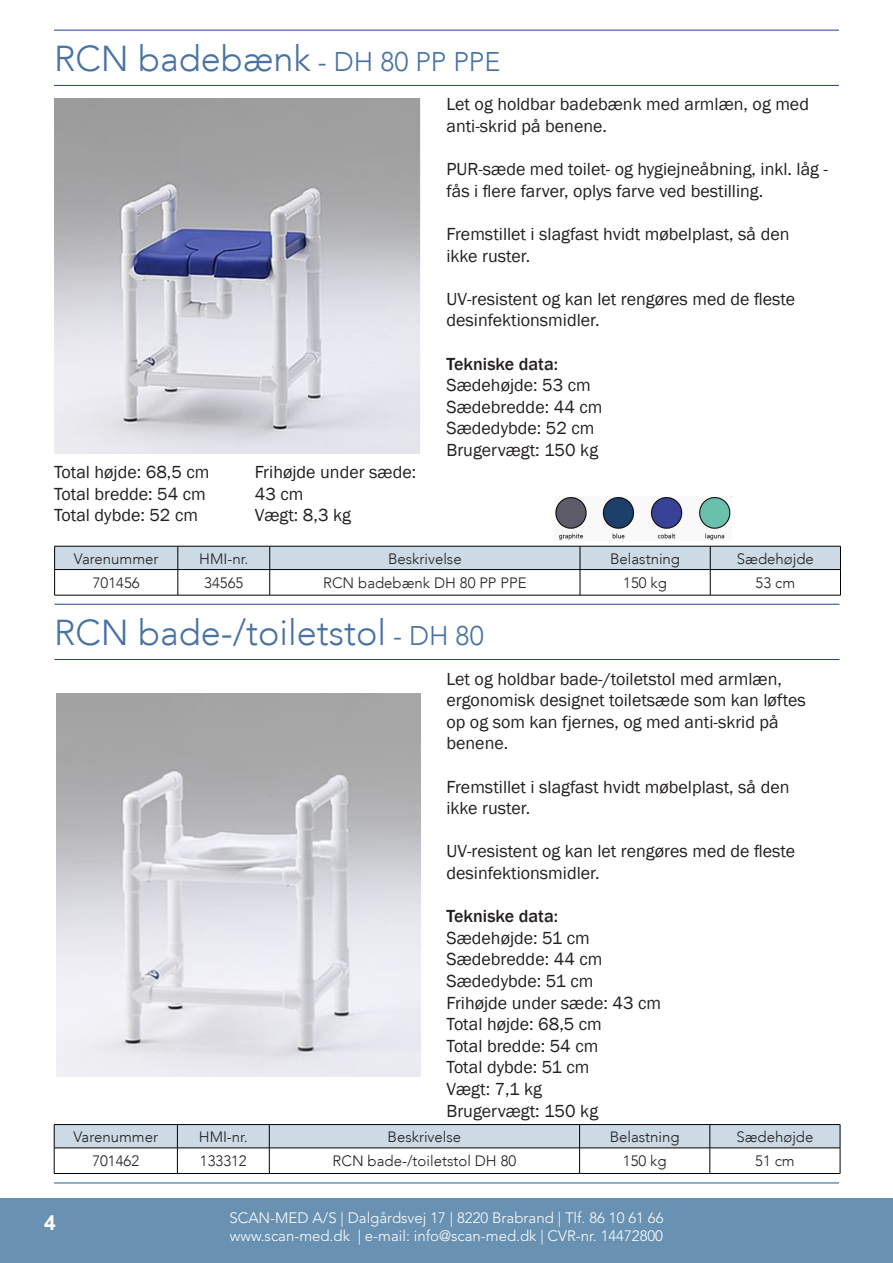
<style>
.page{position:relative;width:893px;height:1263px;background:#fff}
.page>*{position:absolute;margin:0;border:0;box-sizing:border-box;transform-origin:0 0}
.Overskrift_-_venstre{font:300 36px "Avenir LT";color:#4872a3}
.t1{font:700 21px "Arial";color:#fff}
.Beskrivelse_-_oversk{font:18px/21.6px "Franklin Gothic";color:#231f20}
.Beskrivelse_-_oversk-2{font:500 18px "Franklin Gothic";color:#231f20}
.Sund__avis_-_tabel_t{font:300 15px "Avenir LT";color:#231f20}
.t2{font:300 15px/18px "Avenir LT Std";color:#fff}
.s1{font-size:27px}
</style>
<div class="page">
<div style="left:0;top:1198px;width:893px;height:65px;background:#6891b2"></div>
<hr style="left:54px;top:1182px;width:785px;height:2px;background:#3b709b">
<hr style="left:54px;top:30px;width:785px;height:1px;background:#253f8e">
<hr style="left:54px;top:85px;width:785px;height:1px;background:#253f8e">
<hr style="left:54px;top:604px;width:785px;height:1px;background:#253f8e">
<hr style="left:54px;top:659px;width:785px;height:1px;background:#253f8e">
<img style="left:54px;top:98px;width:367px;height:356px">
<hr style="left:54px;top:595px;width:124px;height:1px;background:#000">
<hr style="left:178px;top:595px;width:92px;height:1px;background:#000">
<hr style="left:270px;top:595px;width:310px;height:1px;background:#000">
<hr style="left:580px;top:595px;width:130px;height:1px;background:#000">
<hr style="left:710px;top:595px;width:131px;height:1px;background:#000">
<svg style="left:54px;top:546px;width:787px;height:49px"></svg>
<hr style="left:178px;top:569px;width:92px;height:1px;background:#000">
<img style="left:555px;top:496px;width:176px;height:44px">
<hr style="left:54px;top:1173px;width:123px;height:1px;background:#000">
<hr style="left:177px;top:1173px;width:92px;height:1px;background:#000">
<hr style="left:269px;top:1173px;width:311px;height:1px;background:#000">
<hr style="left:580px;top:1173px;width:130px;height:1px;background:#000">
<hr style="left:710px;top:1173px;width:130px;height:1px;background:#000">
<svg style="left:54px;top:1124px;width:787px;height:49px"></svg>
<hr style="left:177px;top:1147px;width:92px;height:1px;background:#000">
<img style="left:57px;top:693px;width:364px;height:383px">
<p class="Overskrift_-_venstre" style="left:54px;top:37px;width:448px">RCN badebænk <span class="s1">- DH 80 PP PPE</span></p>
<p class="Beskrivelse_-_oversk" style="left:446px;top:94px;width:364px">Let og holdbar badebænk med armlæn, og med anti-skrid på benene.</p>
<p class="Beskrivelse_-_oversk" style="left:446px;top:159px;width:383px">PUR-sæde med toilet- og hygiejneåbning, inkl. låg - fås i flere farver, oplys farve ved bestilling.</p>
<p class="Beskrivelse_-_oversk" style="left:446px;top:224px;width:344px">Fremstillet i slagfast hvidt møbelplast, så den</p>
<p class="Beskrivelse_-_oversk" style="left:446px;top:245px;width:85px">ikke ruster.</p>
<p class="Beskrivelse_-_oversk" style="left:446px;top:288px;width:350px">UV-resistent og kan let rengøres med de fleste</p>
<p class="Beskrivelse_-_oversk" style="left:446px;top:310px;width:155px">desinfektionsmidler.</p>
<p class="Beskrivelse_-_oversk-2" style="left:446px;top:352px;width:113px">Tekniske data:</p>
<p class="Beskrivelse_-_oversk" style="left:446px;top:375px;width:146px">Sædehøjde: 53 cm</p>
<p class="Beskrivelse_-_oversk" style="left:446px;top:396px;width:157px">Sædebredde: 44 cm</p>
<p class="Beskrivelse_-_oversk" style="left:446px;top:418px;width:150px">Sædedybde: 52 cm</p>
<p class="Beskrivelse_-_oversk" style="left:446px;top:440px;width:153px">Brugervægt: 150 kg</p>
<p class="Beskrivelse_-_oversk" style="left:54px;top:462px;width:157px">Total højde: 68,5 cm</p>
<p class="Beskrivelse_-_oversk" style="left:54px;top:483px;width:153px">Total bredde: 54 cm</p>
<p class="Beskrivelse_-_oversk" style="left:54px;top:505px;width:146px">Total dybde: 52 cm</p>
<p class="Beskrivelse_-_oversk" style="left:255px;top:462px;width:163px">Frihøjde under sæde:<br>43 cm</p>
<p class="Beskrivelse_-_oversk" style="left:255px;top:505px;width:98px">Vægt: 8,3 kg</p>
<p class="Sund__avis_-_tabel_t" style="left:74px;top:550px;width:86px">Varenummer</p>
<p class="Sund__avis_-_tabel_t" style="left:199px;top:550px;width:50px">HMI-nr.</p>
<p class="Sund__avis_-_tabel_t" style="left:388px;top:550px;width:75px">Beskrivelse</p>
<p class="Sund__avis_-_tabel_t" style="left:610px;top:550px;width:72px">Belastning</p>
<p class="Sund__avis_-_tabel_t" style="left:737px;top:550px;width:78px">Sædehøjde</p>
<p class="Sund__avis_-_tabel_t" style="left:93px;top:574px;width:48px">701456</p>
<p class="Sund__avis_-_tabel_t" style="left:204px;top:574px;width:40px">34565</p>
<p class="Sund__avis_-_tabel_t" style="left:323px;top:574px;width:205px">RCN badebænk DH 80 PP PPE</p>
<p class="Sund__avis_-_tabel_t" style="left:623px;top:574px;width:45px">150 kg</p>
<p class="Sund__avis_-_tabel_t" style="left:756px;top:574px;width:41px">53 cm</p>
<p class="Overskrift_-_venstre" style="left:54px;top:611px;width:431px">RCN bade-/toiletstol <span class="s1">- DH 80</span></p>
<p class="Beskrivelse_-_oversk" style="left:446px;top:668px;width:337px">Let og holdbar bade-/toiletstol med armlæn,</p>
<p class="Beskrivelse_-_oversk" style="left:446px;top:690px;width:361px">ergonomisk designet toiletsæde som kan løftes</p>
<p class="Beskrivelse_-_oversk" style="left:446px;top:711px;width:334px">op og som kan fjernes, og med anti-skrid på</p>
<p class="Beskrivelse_-_oversk" style="left:446px;top:733px;width:63px">benene.</p>
<p class="Beskrivelse_-_oversk" style="left:446px;top:776px;width:344px">Fremstillet i slagfast hvidt møbelplast, så den</p>
<p class="Beskrivelse_-_oversk" style="left:446px;top:798px;width:85px">ikke ruster.</p>
<p class="Beskrivelse_-_oversk" style="left:446px;top:841px;width:350px">UV-resistent og kan let rengøres med de fleste</p>
<p class="Beskrivelse_-_oversk" style="left:446px;top:862px;width:155px">desinfektionsmidler.</p>
<p class="Beskrivelse_-_oversk-2" style="left:446px;top:905px;width:113px">Tekniske data:</p>
<p class="Beskrivelse_-_oversk" style="left:446px;top:927px;width:145px">Sædehøjde: 51 cm</p>
<p class="Beskrivelse_-_oversk" style="left:446px;top:949px;width:157px">Sædebredde: 44 cm</p>
<p class="Beskrivelse_-_oversk" style="left:446px;top:970px;width:148px">Sædedybde: 51 cm</p>
<p class="Beskrivelse_-_oversk" style="left:446px;top:992px;width:216px">Frihøjde under sæde: 43 cm</p>
<p class="Beskrivelse_-_oversk" style="left:446px;top:1014px;width:157px">Total højde: 68,5 cm</p>
<p class="Beskrivelse_-_oversk" style="left:446px;top:1035px;width:153px">Total bredde: 54 cm</p>
<p class="Beskrivelse_-_oversk" style="left:446px;top:1057px;width:144px">Total dybde: 51 cm</p>
<p class="Beskrivelse_-_oversk" style="left:446px;top:1078px;width:97px">Vægt: 7,1 kg</p>
<p class="Beskrivelse_-_oversk" style="left:446px;top:1100px;width:153px">Brugervægt: 150 kg</p>
<p class="Sund__avis_-_tabel_t" style="left:74px;top:1128px;width:86px">Varenummer</p>
<p class="Sund__avis_-_tabel_t" style="left:199px;top:1128px;width:50px">HMI-nr.</p>
<p class="Sund__avis_-_tabel_t" style="left:388px;top:1128px;width:75px">Beskrivelse</p>
<p class="Sund__avis_-_tabel_t" style="left:610px;top:1128px;width:72px">Belastning</p>
<p class="Sund__avis_-_tabel_t" style="left:736px;top:1128px;width:78px">Sædehøjde</p>
<p class="Sund__avis_-_tabel_t" style="left:92px;top:1152px;width:48px">701462</p>
<p class="Sund__avis_-_tabel_t" style="left:200px;top:1152px;width:48px">133312</p>
<p class="Sund__avis_-_tabel_t" style="left:333px;top:1152px;width:185px">RCN bade-/toiletstol DH 80</p>
<p class="Sund__avis_-_tabel_t" style="left:623px;top:1152px;width:45px">150 kg</p>
<p class="Sund__avis_-_tabel_t" style="left:755px;top:1152px;width:41px">51 cm</p>
<p class="t1" style="left:44px;top:1207px;width:13px">4</p>
<p class="t2" style="left:229px;top:1209px;width:436px">SCAN-MED A/S | Dalgårdsvej 17 | 8220 Brabrand | Tlf. 86 10 61 66 www.scan-med.dk | e-mail: info@scan-med.dk | CVR-nr. 14472800</p>
</div>
